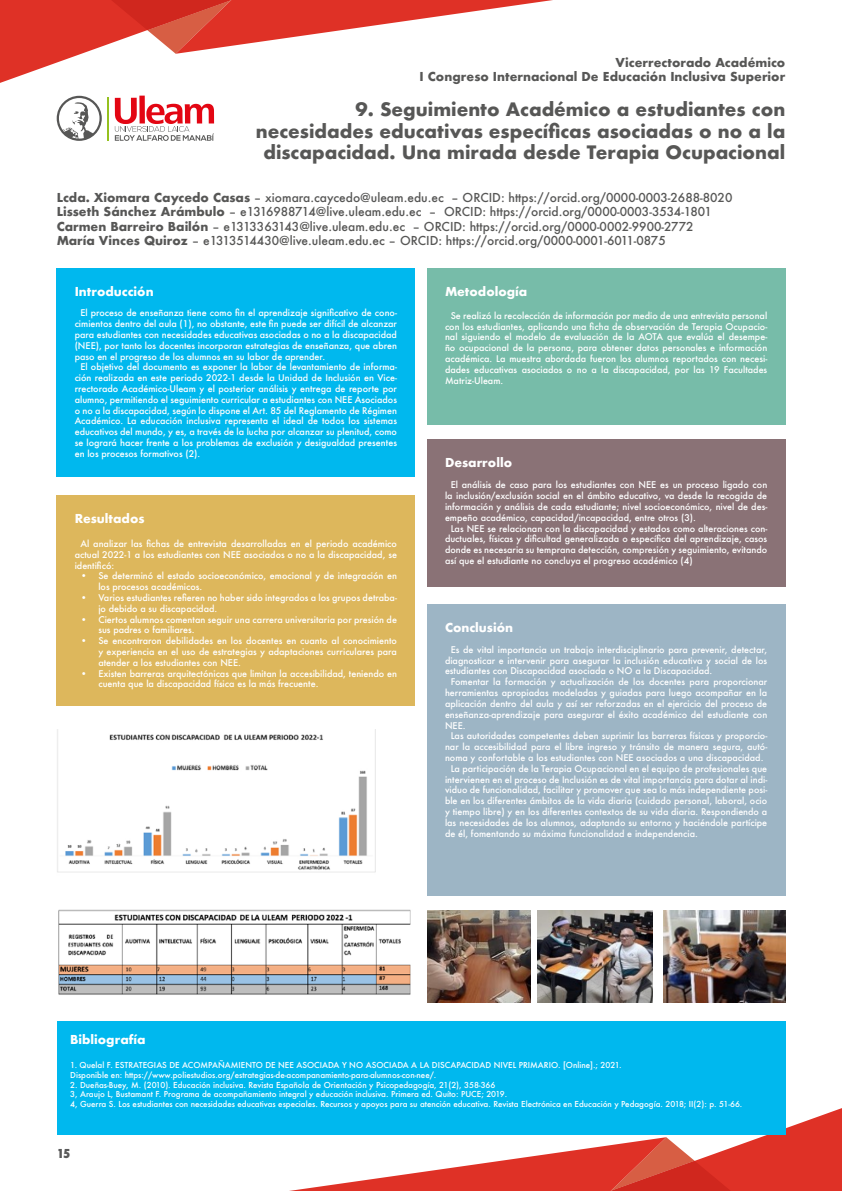
<style>
.page{position:relative;width:842px;height:1191px;background:#fff}
.page>*{position:absolute;margin:0;border:0;box-sizing:border-box;transform-origin:0 0}
.t1{font:700 18px/21.6px "Futura";color:#575756;text-align:right}
.t2{font:500 12px/14.4px "Futura";color:#575756}
.t3{font:700 12px/14.4px "Futura";color:#575756;text-align:right}
.t4{font:700 12px "Futura";color:#fff}
.t5{font:800 condensed 12px "Futura";color:#595959}
.t6{font:500 9px/10.8px "Futura";color:#fff;text-align:justify}
.t7{font:500 8px/9.6px "Futura";color:#fff}
.s1{font-weight:700}
</style>
<div class="page">
<svg style="left:0;top:0;width:553px;height:83px"></svg>
<svg style="left:289px;top:1108px;width:553px;height:83px"></svg>
<hr style="left:107px;top:98px;width:2px;height:43px;background:#95c11f">
<svg style="left:57px;top:96px;width:45px;height:45px"></svg>
<div style="left:139px;top:96px;width:6px;height:27px;background:#e30613"></div>
<svg style="left:115px;top:98px;width:99px;height:43px"></svg>
<div style="left:57px;top:268px;width:358px;height:208px;background:#00b8ee"></div>
<div style="left:427px;top:268px;width:358px;height:157px;background:#77bca9"></div>
<div style="left:57px;top:495px;width:358px;height:210px;background:#ddb75c"></div>
<div style="left:427px;top:604px;width:358px;height:292px;background:#9db5c5"></div>
<div style="left:57px;top:1021px;width:728px;height:113px;background:#00b8ee"></div>
<div style="left:427px;top:439px;width:358px;height:147px;background:#8a7276"></div>
<img style="left:58px;top:909px;width:353px;height:86px">
<img style="left:57px;top:729px;width:319px;height:144px">
<img style="left:427px;top:910px;width:104px;height:92px">
<img style="left:538px;top:910px;width:114px;height:92px">
<img style="left:664px;top:910px;width:121px;height:92px">
<h2 class="t3" style="left:420px;top:55px;width:367px">Vicerrectorado Académico<br>I Congreso Internacional De Educación Inclusiva Superior</h2>
<h1 class="t1" style="left:256px;top:99px;width:531px">9. Seguimiento Académico a estudiantes con necesidades educativas específicas asociadas o no a la discapacidad. Una mirada desde Terapia Ocupacional</h1>
<p class="t2" style="left:57px;top:190px;width:677px"><span class="s1">Lcda. Xiomara Caycedo Casas</span> – xiomara.caycedo@uleam.edu.ec – ORCID: https://orcid.org/0000-0003-2688-8020<br><span class="s1">Lisseth Sánchez Arámbulo</span> – e1316988714@live.uleam.edu.ec – ORCID: https://orcid.org/0000-0003-3534-1801<br><span class="s1">Carmen Barreiro Bailón</span> – e1313363143@live.uleam.edu.ec – ORCID: https://orcid.org/0000-0002-9900-2772<br><span class="s1">María Vinces Quiroz</span> – e1313514430@live.uleam.edu.ec – ORCID: https://orcid.org/0000-0001-6011-0875</p>
<h2 class="t4" style="left:75px;top:283px;width:80px">Introducción</h2>
<p class="t6" style="left:75px;top:307px;width:324px;text-indent:6px">El proceso de enseñanza tiene como fin el aprendizaje significativo de cono&shy;cimientos dentro del aula (1), no obstante, este fin puede ser difícil de alcanzar para estudiantes con necesidades educativas asociadas o no a la discapacidad (NEE), por tanto los docentes incorporan estrategias de enseñanza, que abren paso en el progreso de los alumnos en su labor de aprender.</p>
<p class="t6" style="left:75px;top:361px;width:324px;text-indent:6px">El objetivo del documento es exponer la labor de levantamiento de informa&shy;ción realizada en este periodo 2022-1 desde la Unidad de Inclusión en Vice&shy;rrectorado Académico-Uleam y el posterior análisis y entrega de reporte por alumno, permitiendo el seguimiento curricular a estudiantes con NEE Asociados o no a la discapacidad, según lo dispone el Art. 85 del Reglamento de Régimen Académico. La educación inclusiva representa el ideal de todos los sistemas educativos del mundo, y es, a través de la lucha por alcanzar su plenitud, como se logrará hacer frente a los problemas de exclusión y desigualdad presentes en los procesos formativos (2).</p>
<h2 class="t4" style="left:75px;top:510px;width:71px">Resultados</h2>
<p class="t6" style="left:75px;top:538px;width:324px;text-indent:6px">Al analizar las fichas de entrevista desarrolladas en el periodo académico actual 2022-1 a los estudiantes con NEE asociados o no a la discapacidad, se identificó:</p>
<p class="t6" style="left:98px;top:570px;width:300px;text-indent:-18px">• Se determinó el estado socioeconómico, emocional y de integración en los procesos académicos.</p>
<p class="t6" style="left:98px;top:592px;width:300px;text-indent:-18px">• Varios estudiantes refieren no haber sido integrados a los grupos detraba&shy;jo debido a su discapacidad.</p>
<p class="t6" style="left:98px;top:613px;width:300px;text-indent:-18px">• Ciertos alumnos comentan seguir una carrera universitaria por presión de sus padres o familiares.</p>
<p class="t6" style="left:98px;top:635px;width:300px;text-indent:-18px">• Se encontraron debilidades en los docentes en cuanto al conocimiento y experiencia en el uso de estrategias y adaptaciones curriculares para atender a los estudiantes con NEE.</p>
<p class="t6" style="left:98px;top:667px;width:300px;text-indent:-18px">• Existen barreras arquitectónicas que limitan la accesibilidad, teniendo en cuenta que la discapacidad física es la más frecuente.</p>
<h2 class="t4" style="left:445px;top:283px;width:84px">Metodología</h2>
<p class="t6" style="left:445px;top:310px;width:324px;text-indent:6px">Se realizó la recolección de información por medio de una entrevista personal con los estudiantes, aplicando una ficha de observación de Terapia Ocupacio&shy;nal siguiendo el modelo de evaluación de la AOTA que evalúa el desempe&shy;ño ocupacional de la persona, para obtener datos personales e información académica. La muestra abordada fueron los alumnos reportados con necesi&shy;dades educativas asociados o no a la discapacidad, por las 19 Facultades Matriz-Uleam.</p>
<h2 class="t4" style="left:445px;top:453px;width:69px">Desarrollo</h2>
<p class="t6" style="left:445px;top:479px;width:324px;text-indent:6px">El análisis de caso para los estudiantes con NEE es un proceso ligado con la inclusión/exclusión social en el ámbito educativo, va desde la recogida de información y análisis de cada estudiante; nivel socioeconómico, nivel de des&shy;empeño académico, capacidad/incapacidad, entre otros (3).</p>
<p class="t6" style="left:445px;top:523px;width:324px;text-indent:6px">Las NEE se relacionan con la discapacidad y estados como alteraciones con&shy;ductuales, físicas y dificultad generalizada o específica del aprendizaje, casos donde es necesaria su temprana detección, compresión y seguimiento, evitando así que el estudiante no concluya el progreso académico (4)</p>
<h2 class="t4" style="left:445px;top:619px;width:70px">Conclusión</h2>
<p class="t6" style="left:445px;top:644px;width:324px;text-indent:6px">Es de vital importancia un trabajo interdisciplinario para prevenir, detectar, diagnosticar e intervenir para asegurar la inclusión educativa y social de los estudiantes con Discapacidad asociada o NO a la Discapacidad.</p>
<p class="t6" style="left:445px;top:676px;width:324px;text-indent:6px">Fomentar la formación y actualización de los docentes para proporcionar herramientas apropiadas modeladas y guiadas para luego acompañar en la aplicación dentro del aula y así ser reforzadas en el ejercicio del proceso de enseñanza-aprendizaje para asegurar el éxito académico del estudiante con NEE.</p>
<p class="t6" style="left:451px;top:730px;width:318px">Las autoridades competentes deben suprimir las barreras físicas y proporcio-</p>
<p class="t6" style="left:445px;top:741px;width:324px">nar la accesibilidad para el libre ingreso y tránsito de manera segura, autó-</p>
<p class="t6" style="left:445px;top:752px;width:320px">noma y confortable a los estudiantes con NEE asociados a una discapacidad.</p>
<p class="t6" style="left:451px;top:763px;width:318px">La participación de la Terapia Ocupacional en el equipo de profesionales que</p>
<p class="t6" style="left:445px;top:773px;width:324px">intervienen en el proceso de Inclusión es de vital importancia para dotar al indi-</p>
<p class="t6" style="left:445px;top:784px;width:324px">viduo de funcionalidad, facilitar y promover que sea lo más independiente posi-</p>
<p class="t6" style="left:445px;top:795px;width:324px">ble en los diferentes ámbitos de la vida diaria (cuidado personal, laboral, ocio</p>
<p class="t6" style="left:445px;top:806px;width:324px">y tiempo libre) y en los diferentes contextos de su vida diaria. Respondiendo a</p>
<p class="t6" style="left:445px;top:817px;width:324px">las necesidades de los alumnos, adaptando su entorno y haciéndole partícipe</p>
<p class="t6" style="left:445px;top:827px;width:254px">de él, fomentando su máxima funcionalidad e independencia.</p>
<h2 class="t4" style="left:70px;top:1031px;width:77px">Bibliografía</h2>
<p class="t7" style="left:70px;top:1060px;width:553px">1. Quelal F. ESTRATEGIAS DE ACOMPAÑAMIENTO DE NEE ASOCIADA Y NO ASOCIADA A LA DISCAPACIDAD NIVEL PRIMARIO. [Online].; 2021.<br>Disponible en: https://www.poliestudios.org/estrategias-de-acompanamiento-para-alumnos-con-nee/.</p>
<p class="t7" style="left:70px;top:1079px;width:674px">2. Dueñas-Buey, M. (2010). Educación inclusiva. Revista Española de Orientación y Psicopedagogía, 21(2), 358-366<br>3, Araujo L, Bustamant F. Programa de acompañamiento integral y educación inclusiva. Primera ed. Quíto: PUCE; 2019.<br>4, Guerra S. Los estudiantes con necesidades educativas especiales. Recursos y apoyos para su atención educativa. Revista Electrónica en Educación y Pedagogía. 2018; II(2): p. 51-66.</p>
<h2 class="t5" style="left:57px;top:1145px;width:15px">15</h2>
</div>
